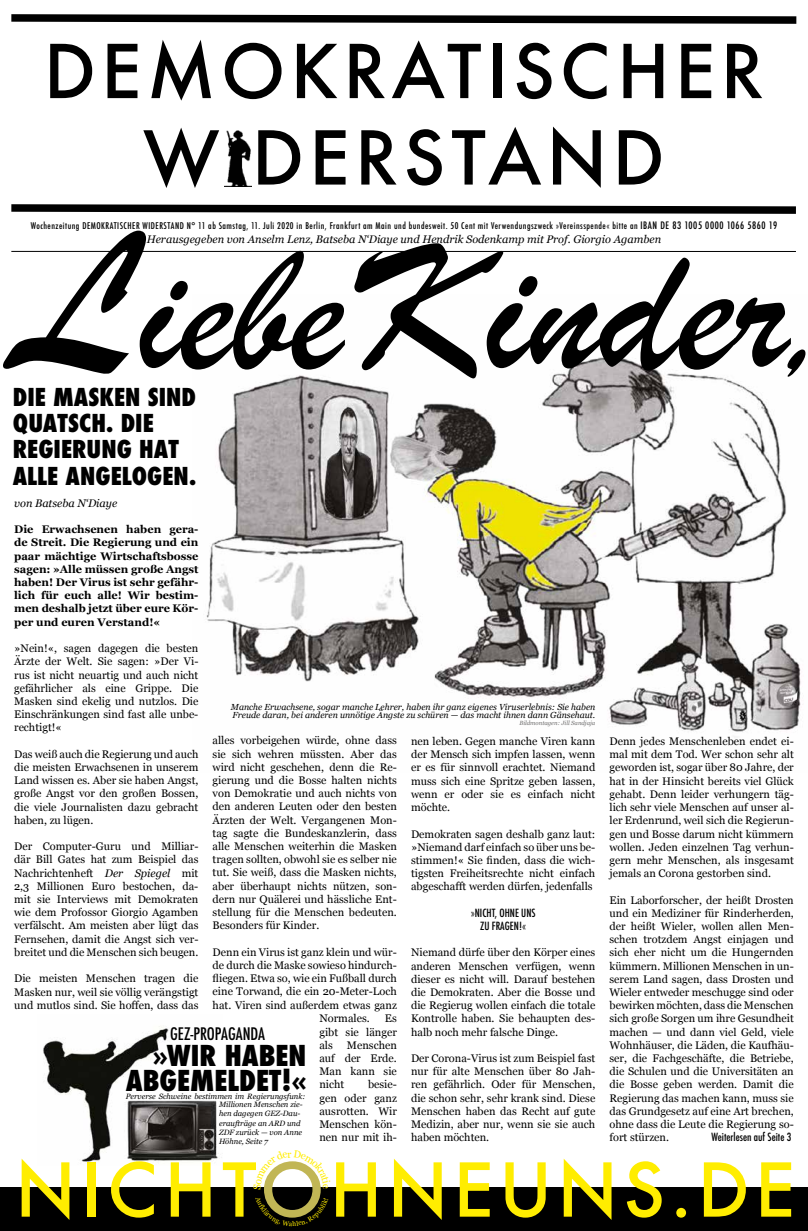
<style>
.page{position:relative;width:808px;height:1231px;background:#fff}
.page>*{position:absolute;margin:0;border:0;box-sizing:border-box;transform-origin:0 0}
.t1{font:180px "Brush Script";color:#000}
.t2{font:500 72px/86.4px "Futura";letter-spacing:.07em;color:#000;text-align:center}
.t3{font:500 72px "Futura";letter-spacing:.07em;color:#ffed00}
.t4{font:800 condensed 28px/24.3px "Futura";color:#000;text-align:right}
.t5{font:800 condensed 24px/26.4px "Futura";color:#000}
.t6{font:500 condensed 16.8px "Futura";color:#000}
.t7{font:11px/13.2px "Georgia";color:#000;text-align:justify}
.t8{font:700 11px/13.2px "Georgia";color:#000;text-align:justify}
.t9{font:italic 11px "Georgia";color:#000}
.t10{font:500 condensed 11px/13.2px "Futura";color:#000;text-align:center}
.t11{font:500 condensed 9px "Futura";letter-spacing:.055em;color:#000}
.t12{font:italic 8.8px/8.8px "Georgia";color:#000}
.t13{font:italic 7.7px/9.2px "Georgia";color:#000}
.t14{font:italic 6px "Georgia";color:#706f6f}
.s1{font-size:10px}
.s2{font-size:210px}
.s3{font-size:200px}
.s4{font-size:190px}
.s5{font-style:italic}
.s6{color:#c1b655}
</style>
<div class="page">
<img style="left:206px;top:356px;width:595px;height:381px">
<img style="left:43px;top:1026px;width:174px;height:124px">
<hr style="left:11px;top:251px;width:785px;height:1px;background:#000">
<svg style="left:11px;top:204px;width:785px;height:10px"></svg>
<svg style="left:11px;top:14px;width:786px;height:10px"></svg>
<img style="left:225px;top:130px;width:27px;height:57px">
<svg style="left:0;top:1150px;width:808px;height:80px"></svg>
<h2 class="t2" style="left:44px;top:27px;width:722px">DEMOKRATISCHER<br>W DERSTAND</h2>
<p class="t11" style="left:31px;top:220px;width:748px">Wochenzeitung DEMOKRATISCHER WIDERSTAND N° 11 ab Samstag, 11. Juli 2020 in Berlin, Frankfurt am Main und bundesweit. 50 Cent mit Verwendungszweck »Vereinsspende« bitte an <span class="s1">IBAN DE 83 1005 0000 1066 5860 19</span></p>
<p class="t9" style="left:147px;top:231px;width:516px">Herausgegeben von Anselm Lenz, Batseba N‘Diaye und Hendrik Sodenkamp mit Prof. Giorgio Agamben</p>
<h1 class="t1" style="left:14px;top:193px;width:823px"><span class="s2">L</span>iebe<span class="s3">K</span><span class="s4">inder</span>,</h1>
<h3 class="t5" style="left:13px;top:383px;width:185px">DIE MASKEN SIND<br>QUATSCH. DIE<br>REGIERUNG HAT<br>ALLE ANGELOGEN.</h3>
<p class="t9" style="left:14px;top:495px;width:105px">von Batseba N‘Diaye</p>
<p class="t8" style="left:14px;top:522px;width:186px">Die Erwachsenen haben gera&shy;de Streit. Die Regierung und ein paar mächtige Wirtschaftsbosse sagen: »Alle müssen große Angst haben! Der Virus ist sehr gefähr&shy;lich für euch alle! Wir bestim&shy;men deshalb jetzt über eure Kör&shy;per und euren Verstand!«</p>
<p class="t7" style="left:14px;top:641px;width:186px">»Nein!«, sagen dagegen die besten Ärzte der Welt. Sie sagen: »Der Vi&shy;rus ist nicht neuartig und auch nicht gefährlicher als eine Grippe. Die Masken sind ekelig und nutzlos. Die Einschränkungen sind fast alle unbe&shy;rechtigt!«</p>
<p class="t7" style="left:14px;top:746px;width:186px">Das weiß auch die Regierung und auch die meisten Erwachsenen in unserem Land wissen es. Aber sie haben Angst, große Angst vor den großen Bossen, die viele Journalisten dazu gebracht haben, zu lügen.</p>
<p class="t7" style="left:14px;top:839px;width:186px">Der Computer-Guru und Milliar&shy;där Bill Gates hat zum Beispiel das Nachrichtenheft <span class="s5">Der Spiegel</span> mit 2,3 Millionen Euro bestochen, da&shy;mit sie Interviews mit Demokraten wie dem Profossor Giorgio Agamben verfälscht. Am meisten aber lügt das Fernsehen, damit die Angst sich ver&shy;breitet und die Menschen sich beugen.</p>
<p class="t7" style="left:14px;top:971px;width:186px">Die meisten Menschen tragen die Masken nur, weil sie völlig verängstigt und mutlos sind. Sie hoffen, dass das</p>
<h3 class="t6" style="left:170px;top:1022px;width:97px">GEZ-PROPAGANDA</h3>
<h3 class="t4" style="left:126px;top:1043px;width:182px">»WIR HABEN<br>ABGEMELDET!«</h3>
<p class="t13" style="left:219px;top:1099px;width:85px">Millionen Menschen zie&shy;hen dagegen GEZ-Dau&shy;eraufträge an ARD und<br>ZDF zurück — von Anne<br>Höhne, Seite 7</p>
<p class="t12" style="left:231px;top:701px;width:366px">Manche Erwachsene, sogar manche Lehrer, haben ihr ganz eigenes Viruserlebnis: Sie haben<br>Freude daran, bei anderen unnötige Ängste zu schüren — das macht ihnen dann Gänsehaut.</p>
<p class="t14" style="left:519px;top:718px;width:77px">Bildmontagen: Jill Sandjaja</p>
<p class="t7" style="left:213px;top:733px;width:186px">alles vorbeigehen würde, ohne dass sie sich wehren müssten. Aber das wird nicht geschehen, denn die Re&shy;gierung und die Bosse halten nichts von Demokratie und auch nichts von den anderen Leuten oder den besten Ärzten der Welt. Vergangenen Mon&shy;tag sagte die Bundeskanzlerin, dass alle Menschen weiterhin die Masken tragen sollten, obwohl sie es selber nie tut. Sie weiß, dass die Masken nichts, aber überhaupt nichts nützen, son&shy;dern nur Quälerei und hässliche Ent&shy;stellung für die Menschen bedeuten.<br>Besonders für Kinder.</p>
<p class="t7" style="left:213px;top:944px;width:186px">Denn ein Virus ist ganz klein und wür&shy;de durch die Maske sowieso hindurch&shy;fliegen. Etwa so, wie ein Fußball durch eine Torwand, die ein 20-Meter-Loch hat. Viren sind außerdem etwas ganz</p>
<p class="t7" style="left:411px;top:734px;width:186px">nen leben. Gegen manche Viren kann der Mensch sich impfen lassen, wenn er es für sinnvoll erachtet. Niemand muss sich eine Spritze geben lassen, wenn er oder sie es einfach nicht möchte.</p>
<p class="t7" style="left:411px;top:826px;width:186px">Demokraten sagen deshalb ganz laut: »Niemand darf einfach so über uns be&shy;stimmen!« Sie finden, dass die wich&shy;tigsten Freiheitsrechte nicht einfach abgeschafft werden dürfen, jedenfalls</p>
<p class="t10" style="left:471px;top:906px;width:66px">»NICHT, OHNE UNS<br>ZU FRAGEN!«</p>
<p class="t7" style="left:411px;top:945px;width:186px">Niemand dürfe über den Körper eines anderen Menschen verfügen, wenn dieser es nicht will. Darauf bestehen die Demokraten. Aber die Bosse und die Regierug wollen einfach die totale Kontrolle haben. Sie behaupten des&shy;halb noch mehr falsche Dinge.</p>
<p class="t7" style="left:411px;top:1051px;width:186px">Der Corona-Virus ist zum Beispiel fast nur für alte Menschen über 80 Jah&shy;ren gefährlich. Oder für Menschen, die schon sehr, sehr krank sind. Diese Menschen haben das Recht auf gute Medizin, aber nur, wenn sie sie auch haben möchten.</p>
<p class="t7" style="left:319px;top:1011px;width:52px">Normales.</p>
<p class="t7" style="left:319px;top:1011px;width:79px;text-indent:66px">Es gibt sie länger als</p>
<p class="t7" style="left:319px;top:1037px;width:79px;text-indent:27px">Menschen auf der Erde.<br>Man kann sie nicht</p>
<p class="t7" style="left:319px;top:1077px;width:79px;text-indent:49px">besie&shy;gen oder ganz ausrotten. Wir Menschen kön&shy;nen nur mit ih-</p>
<p class="t13" style="left:126px;top:1091px;width:181px">Perverse Schweine bestimmen im Regierungsfunk:</p>
<p class="t7" style="left:609px;top:734px;width:186px">Denn jedes Menschenleben endet ei&shy;mal mit dem Tod. Wer schon sehr alt geworden ist, sogar über 80 Jahre, der hat in der Hinsicht bereits viel Glück gehabt. Denn leider verhungern täg&shy;lich sehr viele Menschen auf unser al&shy;ler Erdenrund, weil sich die Regierun&shy;gen und Bosse darum nicht kümmern wollen. Jeden einzelnen Tag verhun&shy;gern mehr Menschen, als insgesamt jemals an Corona gestorben sind.</p>
<p class="t7" style="left:609px;top:892px;width:186px">Ein Laborforscher, der heißt Drosten und ein Mediziner für Rinderherden, der heißt Wieler, wollen allen Men&shy;schen trotzdem Angst einjagen und sich eher nicht um die Hungernden kümmern. Millionen Menschen in un&shy;serem Land sagen, dass Drosten und Wieler entweder meschugge sind oder bewirken möchten, dass die Menschen sich große Sorgen um ihre Gesundheit machen — und dann viel Geld, viele Wohnhäuser, die Läden, die Kaufhäu&shy;ser, die Fachgeschäfte, die Betriebe, die Schulen und die Universitäten an die Bosse geben werden. Damit die Regierung das machen kann, muss sie das Grundgesetz auf eine Art brechen, ohne dass die Leute die Regierung so&shy;fort stürzen.</p>
<p class="t10" style="left:711px;top:1130px;width:81px">Weiterlesen auf Seite 3</p>
<h2 class="t3" style="left:15px;top:1140px;width:782px">NICHT<span class="s6">O</span>HNEUNS.DE</h2>
</div>
